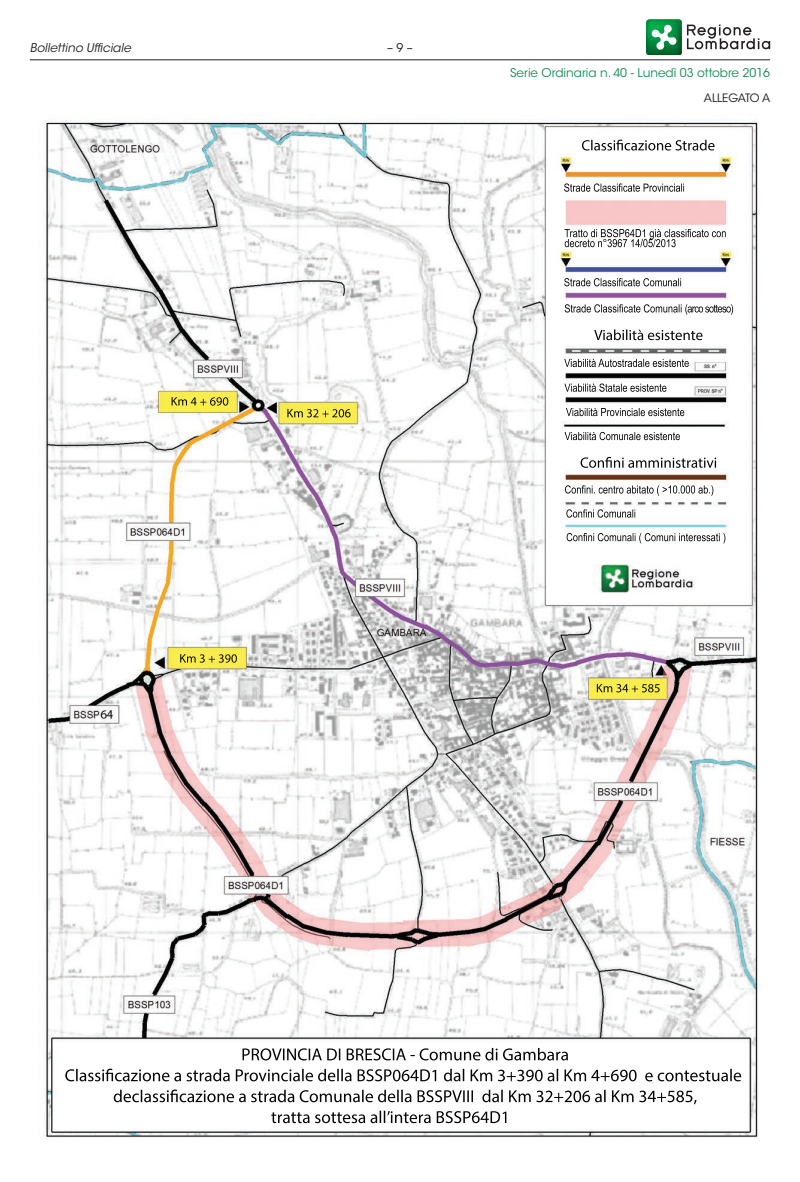
<style>
.page{position:relative;width:800px;height:1182px;background:#fff}
.page>*{position:absolute;margin:0;border:0;box-sizing:border-box;transform-origin:0 0}
.t1{font:12px "ITC Avant Garde Std";color:#108c56}
.t2{font:italic 12px "ITC Avant Garde Std";color:#231f20}
.t3{font:12px "ITC Avant Garde Std";color:#231f20}
._09___allegati{font:11.55px "ITC Avant Garde Std";color:#231f20}
</style>
<div class="page">
<svg style="left:686px;top:25px;width:84px;height:24px"></svg>
<img style="left:646px;top:19px;width:35px;height:36px">
<svg style="left:651px;top:24px;width:25px;height:26px"></svg>
<hr style="left:30px;top:59px;width:740px;height:1px;background:#231f20">
<img style="left:43px;top:119px;width:715px;height:1020px">
<p class="t2" style="left:30px;top:40px;width:103px">Bollettino Ufficiale</p>
<p class="t3" style="left:387px;top:40px;width:27px">– 9 –</p>
<p class="t1" style="left:510px;top:65px;width:261px">Serie Ordinaria n. 40 - Lunedì 03 ottobre 2016</p>
<p class="_09___allegati" style="left:703px;top:91px;width:68px">ALLEGATO A</p>
</div>
